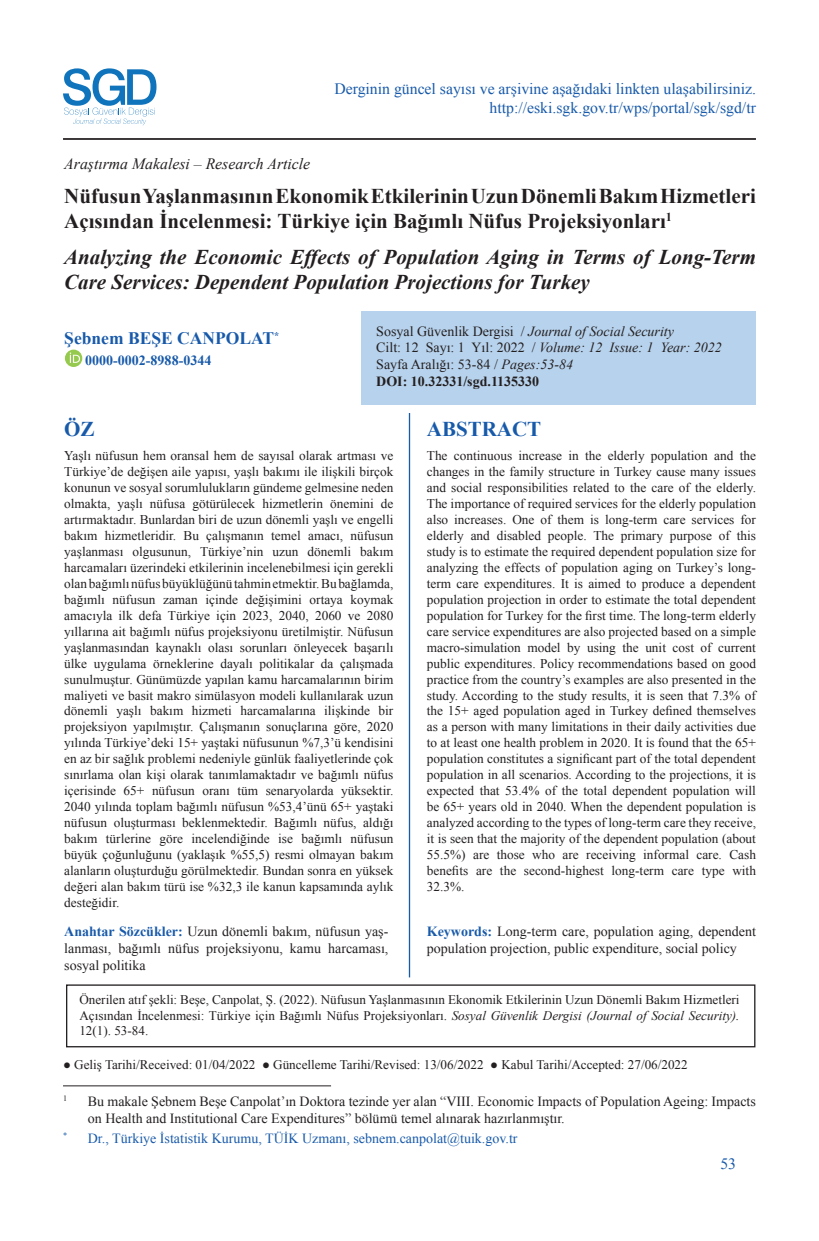
<style>
.page{position:relative;width:819px;height:1241px;background:#fff}
.page>*{position:absolute;margin:0;border:0;box-sizing:border-box;transform-origin:0 0}
.t1{font:700 21px/25.2px "Times New Roman";color:#231f20}
.t2{font:italic 700 21px/25.2px "Times New Roman";color:#231f20}
.t3{font:700 21px "Times New Roman";color:#185aaa}
.t4{font:700 17.5px "Times New Roman";color:#185aaa}
.t5{font:15.75px/18.9px "Times New Roman";color:#185aaa;text-align:right}
.t6{font:italic 15.75px "Times New Roman";color:#231f20}
.t7{font:14px/16.8px "Times New Roman";color:#231f20}
.t8{font:14px "Times New Roman";color:#185aaa}
.t9{font:700 14px "Times New Roman";color:#185aaa}
.t10{font:13.3px/15.9px "Times New Roman";color:#231f20;text-align:justify}
.t11{font:13.12px/15.8px "Times New Roman";color:#231f20;text-align:justify}
.t12{font:8.22px "Times New Roman";color:#231f20}
.s1{font-style:italic}
.s2{font-weight:700}
.s3{font-weight:700;color:#185aaa}
</style>
<div class="page">
<svg style="left:63px;top:68px;width:93px;height:57px"></svg>
<hr style="left:63px;top:138px;width:693px;height:2px;background:#231f20">
<hr style="left:409px;top:413px;width:1px;height:564px;background:#185aaa">
<div style="left:66px;top:984px;width:689px;height:63px;border:1px solid #231f20"></div>
<hr style="left:63px;top:1085px;width:268px;height:1px;background:#231f20">
<svg style="left:65px;top:349px;width:17px;height:18px"></svg>
<svg style="left:70px;top:352px;width:10px;height:11px"></svg>
<div style="left:362px;top:311px;width:394px;height:93px;background:#b7d2ec"></div>
<p class="t6" style="left:64px;top:153px;width:247px">Araştırma Makalesi – Research Article</p>
<p class="t5" style="left:334px;top:79px;width:423px">Derginin güncel sayısı ve arşivine aşağıdaki linkten ulaşabilirsiniz. http://eski.sgk.gov.tr/wps/portal/sgk/sgd/tr</p>
<h1 class="t1" style="left:64px;top:183px;width:693px">Nüfusun Yaşlanmasının Ekonomik Etkilerinin Uzun Dönemli Bakım Hizmetleri<br>Açısından İncelenmesi: Türkiye için Bağımlı Nüfus Projeksiyonları<sup>1</sup></h1>
<h1 class="t2" style="left:64px;top:244px;width:693px">Analyzing the Economic Effects of Population Aging in Terms of Long-Term<br>Care Services: Dependent Population Projections for Turkey</h1>
<h2 class="t4" style="left:64px;top:326px;width:216px">Şebnem BEŞE CANPOLAT<sup>*</sup></h2>
<p class="t9" style="left:85px;top:350px;width:127px">0000-0002-8988-0344</p>
<p class="t7" style="left:376px;top:322px;width:347px">Sosyal Güvenlik Dergisi / <span class="s1">Journal of Social Security<br></span>Cilt: 12 Sayı: 1 Yıl: 2022 / <span class="s1">Volume: 12 Issue: 1 Year: 2022<br></span>Sayfa Aralığı: 53-84 / <span class="s1">Pages:53-84<br></span><span class="s2">DOI: 10.32331/sgd.1135330</span></p>
<h1 class="t3" style="left:64px;top:414px;width:32px">ÖZ</h1>
<h1 class="t3" style="left:427px;top:414px;width:116px">ABSTRACT</h1>
<p class="t10" style="left:64px;top:447px;width:330px">Yaşlı nüfusun hem oransal hem de sayısal olarak artması ve Türkiye’de değişen aile yapısı, yaşlı bakımı ile ilişkili birçok konunun ve sosyal sorumlulukların gündeme gelmesine neden olmakta, yaşlı nüfusa götürülecek hizmetlerin önemini de artırmaktadır. Bunlardan biri de uzun dönemli yaşlı ve engelli bakım hizmetleridir. Bu çalışmanın temel amacı, nüfusun yaşlanması olgusunun, Türkiye’nin uzun dönemli bakım harcamaları üzerindeki etkilerinin incelenebilmesi için gerekli olan bağımlı nüfus büyüklüğünü tahmin etmektir. Bu bağlamda, bağımlı nüfusun zaman içinde değişimini ortaya koymak amacıyla ilk defa Türkiye için 2023, 2040, 2060 ve 2080 yıllarına ait bağımlı nüfus projeksiyonu üretilmiştir. Nüfusun yaşlanmasından kaynaklı olası sorunları önleyecek başarılı ülke uygulama örneklerine dayalı politikalar da çalışmada sunulmuştur. Günümüzde yapılan kamu harcamalarının birim maliyeti ve basit makro simülasyon modeli kullanılarak uzun dönemli yaşlı bakım hizmeti harcamalarına ilişkinde bir projeksiyon yapılmıştır. Çalışmanın sonuçlarına göre, 2020 yılında Türkiye’deki 15+ yaştaki nüfusunun %7,3’ü kendisini en az bir sağlık problemi nedeniyle günlük faaliyetlerinde çok sınırlama olan kişi olarak tanımlamaktadır ve bağımlı nüfus içerisinde 65+ nüfusun oranı tüm senaryolarda yüksektir.<br>2040 yılında toplam bağımlı nüfusun %53,4’ünü 65+ yaştaki nüfusun oluşturması beklenmektedir. Bağımlı nüfus, aldığı bakım türlerine göre incelendiğinde ise bağımlı nüfusun büyük çoğunluğunu (yaklaşık %55,5) resmi olmayan bakım alanların oluşturduğu görülmektedir. Bundan sonra en yüksek değeri alan bakım türü ise %32,3 ile kanun kapsamında aylık desteğidir.</p>
<p class="t7" style="left:64px;top:922px;width:325px;text-align:justify"><span class="s3">Anahtar Sözcükler:</span> Uzun dönemli bakım, nüfusun yaş&shy;lanması, bağımlı nüfus projeksiyonu, kamu harcaması, sosyal politika</p>
<p class="t10" style="left:427px;top:447px;width:330px">The continuous increase in the elderly population and the changes in the family structure in Turkey cause many issues and social responsibilities related to the care of the elderly.<br>The importance of required services for the elderly population also increases. One of them is long-term care services for elderly and disabled people. The primary purpose of this study is to estimate the required dependent population size for analyzing the effects of population aging on Turkey’s long&shy;term care expenditures. It is aimed to produce a dependent population projection in order to estimate the total dependent population for Turkey for the first time. The long-term elderly care service expenditures are also projected based on a simple macro-simulation model by using the unit cost of current public expenditures. Policy recommendations based on good practice from the country’s examples are also presented in the study. According to the study results, it is seen that 7.3% of the 15+ aged population aged in Turkey defined themselves as a person with many limitations in their daily activities due to at least one health problem in 2020. It is found that the 65+ population constitutes a significant part of the total dependent population in all scenarios. According to the projections, it is expected that 53.4% of the total dependent population will be 65+ years old in 2040. When the dependent population is analyzed according to the types of long-term care they receive, it is seen that the majority of the dependent population (about 55.5%) are those who are receiving informal care. Cash benefits are the second-highest long-term care type with 32.3%.</p>
<p class="t7" style="left:427px;top:922px;width:330px"><span class="s3">Keywords:</span> Long-term care, population aging, dependent population projection, public expenditure, social policy</p>
<p class="t11" style="left:79px;top:991px;width:661px">Önerilen atıf şekli: Beşe, Canpolat, Ş. (2022). Nüfusun Yaşlanmasının Ekonomik Etkilerinin Uzun Dönemli Bakım Hizmetleri Açısından İncelenmesi: Türkiye için Bağımlı Nüfus Projeksiyonları. <span class="s1">Sosyal Güvenlik Dergisi (Journal of Social Security).<br></span>12(1). 53-84.</p>
<p class="t11" style="left:63px;top:1056px;width:626px">● Geliş Tarihi/Received: 01/04/2022 ● Güncelleme Tarihi/Revised: 13/06/2022 ● Kabul Tarihi/Accepted: 27/06/2022</p>
<p class="t12" style="left:63px;top:1092px;width:6px">1</p>
<p class="t7" style="left:88px;top:1092px;width:669px">Bu makale Şebnem Beşe Canpolat’ın Doktora tezinde yer alan “VIII. Economic Impacts of Population Ageing: Impacts on Health and Institutional Care Expenditures” bölümü temel alınarak hazırlanmıştır.</p>
<p class="t8" style="left:63px;top:1128px;width:456px"><sup>*</sup> Dr., Türkiye İstatistik Kurumu, TÜİK Uzmanı, sebnem.canpolat@tuik.gov.tr</p>
<p class="t5" style="left:720px;top:1153px;width:17px">53</p>
</div>
